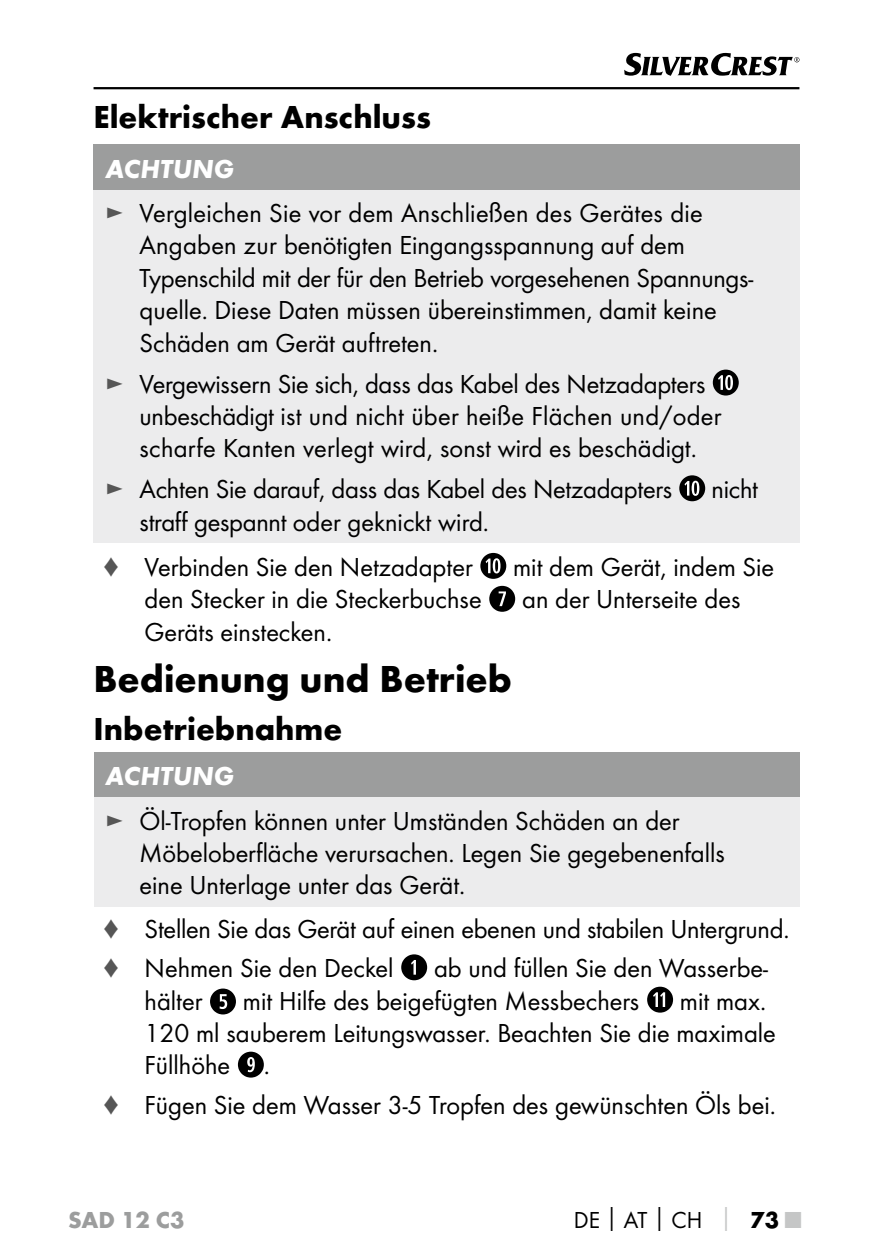
<style>
.page{position:relative;width:893px;height:1259px;background:#fff}
.page>*{position:absolute;margin:0;border:0;box-sizing:border-box;transform-origin:0 0}
.t1{font:700 39px "Futura";color:#000}
.t2{font:700 33px "Futura";color:#000}
.t3{font:27px/32.4px "Futura Boo";color:#000}
.t4{font:italic 700 27px "Futura";color:#fff}
.t5{font:24px "Futura Boo";color:#000}
.t6{font:700 24px "Futura";color:#9c9d9d}
.s1{color:#565656}
.s2{font-family:"Futura";font-weight:700}
.s3{font-family:"Futura";font-weight:700;color:#c5c6c6}
</style>
<div class="page">
<hr style="left:94px;top:87px;width:705px;height:2px;background:#000">
<svg style="left:624px;top:53px;width:175px;height:23px"></svg>
<div style="left:94px;top:144px;width:706px;height:46px;background:#9c9d9d"></div>
<div style="left:94px;top:190px;width:706px;height:353px;background:#ececed"></div>
<svg style="left:713px;top:369px;width:26px;height:26px"></svg>
<svg style="left:679px;top:475px;width:26px;height:26px"></svg>
<svg style="left:480px;top:553px;width:26px;height:26px"></svg>
<svg style="left:489px;top:586px;width:26px;height:26px"></svg>
<div style="left:94px;top:752px;width:705px;height:45px;background:#9c9d9d"></div>
<div style="left:94px;top:797px;width:705px;height:109px;background:#ececed"></div>
<svg style="left:401px;top:954px;width:26px;height:26px"></svg>
<svg style="left:210px;top:988px;width:26px;height:26px"></svg>
<svg style="left:647px;top:986px;width:26px;height:26px"></svg>
<svg style="left:238px;top:1051px;width:26px;height:26px"></svg>
<p class="t2" style="left:94px;top:97px;width:339px">Elektrischer Anschluss</p>
<p class="t4" style="left:106px;top:152px;width:130px">ACHTUNG</p>
<p class="t3" style="left:140px;top:197px;width:615px;text-indent:-34px"><span class="s1">►</span> Vergleichen Sie vor dem Anschließen des Gerätes die Angaben zur benötigten Eingangsspannung auf dem Typenschild mit der für den Betrieb vorgesehenen Spannungs&shy;quelle. Diese Daten müssen übereinstimmen, damit keine Schäden am Gerät auftreten.</p>
<p class="t3" style="left:140px;top:367px;width:583px;text-indent:-34px"><span class="s1">►</span> Vergewissern Sie sich, dass das Kabel des Netzadapters unbeschädigt ist und nicht über heiße Flächen und/oder scharfe Kanten verlegt wird, sonst wird es beschädigt.</p>
<p class="t3" style="left:106px;top:473px;width:568px"><span class="s1">►</span> Achten Sie darauf, dass das Kabel des Netzadapters</p>
<p class="t3" style="left:711px;top:473px;width:48px">nicht</p>
<p class="t3" style="left:102px;top:499px;width:385px;line-height:45px;text-indent:38px">straff gespannt oder geknickt wird. <span class="s1">♦</span> Verbinden Sie den Netzadapter</p>
<p class="t3" style="left:513px;top:550px;width:263px">mit dem Gerät, indem Sie</p>
<p class="t3" style="left:145px;top:583px;width:339px">den Stecker in die Steckerbuchse</p>
<p class="t3" style="left:522px;top:583px;width:220px">an der Unterseite des</p>
<p class="t3" style="left:145px;top:615px;width:186px">Geräts einstecken.</p>
<h1 class="t1" style="left:94px;top:654px;width:420px">Bedienung und Betrieb</h1>
<p class="t2" style="left:94px;top:708px;width:250px">Inbetriebnahme</p>
<p class="t4" style="left:106px;top:759px;width:130px">ACHTUNG</p>
<p class="t3" style="left:140px;top:804px;width:587px;text-indent:-34px"><span class="s1">►</span> Öl-Tropfen können unter Umständen Schäden an der<br>Möbeloberfläche verursachen. Legen Sie gegebenenfalls eine Unterlage unter das Gerät.</p>
<p class="t3" style="left:102px;top:909px;width:685px;line-height:39.3px"><span class="s1">♦</span> Stellen Sie das Gerät auf einen ebenen und stabilen Untergrund. <span class="s1">♦</span> Nehmen Sie den Deckel</p>
<p class="t3" style="left:434px;top:951px;width:336px">ab und füllen Sie den Wasserbe-</p>
<p class="t3" style="left:145px;top:984px;width:59px">hälter</p>
<p class="t3" style="left:243px;top:984px;width:398px">mit Hilfe des beigefügten Messbechers</p>
<p class="t3" style="left:145px;top:984px;width:633px;text-indent:535px">mit max.<br>120 ml sauberem Leitungswasser. Beachten Sie die maximale<br>Füllhöhe .</p>
<p class="t3" style="left:102px;top:1088px;width:672px"><span class="s1">♦</span> Fügen Sie dem Wasser 3-5 Tropfen des gewünschten Öls bei.</p>
<p class="t6" style="left:68px;top:1205px;width:118px">SAD 12 C3</p>
<p class="t5" style="left:574px;top:1206px;width:229px">DE<span class="s2">│</span>AT<span class="s2">│</span>CH <span class="s3">│</span> <span class="s2">73</span> <span class="s3">■</span></p>
</div>
